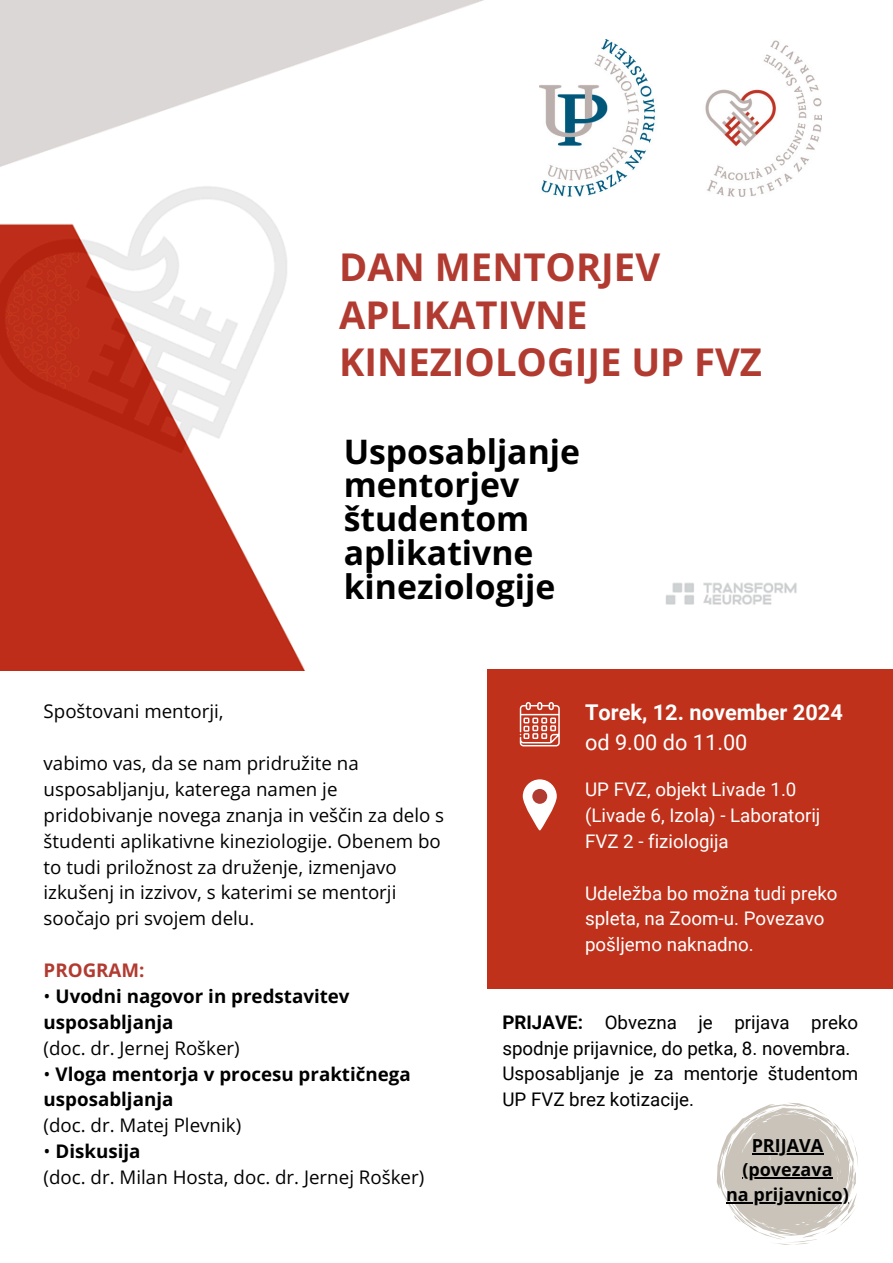
<style>
.page{position:relative;width:893px;height:1263px;background:#fff}
.page>*{position:absolute;margin:0;border:0;box-sizing:border-box;transform-origin:0 0}
.t1{font:700 38.25px/47.8px "Open Sans";color:#b23b31}
.t2{font:700 33.75px/33.8px "Open Sans";color:#000}
.t3{font:700 21.75px/30.4px "Roboto";color:#fff}
.t4{font:18.75px/25.9px "Open Sans";color:#000}
.t5{font:18.75px/25.9px "Roboto";color:#fff}
.t6{font:18.75px/25.9px "Roboto";color:#000}
.t7{font:700 18.75px/25.9px "Open Sans";color:#000}
.t8{font:700 18.75px "Open Sans";color:#b23b31}
.t9{font:700 18px "Open Sans";color:#000}
.s1{font-weight:400}
.s2{font-weight:700}
</style>
<div class="page">
<img style="left:0;top:0;width:822px;height:670px">
<img style="left:540px;top:40px;width:281px;height:157px">
<div style="left:487px;top:669px;width:406px;height:320px;background:#bf311a"></div>
<svg style="left:520px;top:702px;width:40px;height:44px"></svg>
<svg style="left:523px;top:779px;width:34px;height:51px"></svg>
<div style="left:532px;top:789px;width:15px;height:15px;background:#b23b31;border-radius:50%"></div>
<svg style="left:717px;top:1103px;width:141px;height:142px"></svg>
<hr style="left:751px;top:1153px;width:72px;height:1px;background:#000">
<hr style="left:742px;top:1177px;width:90px;height:2px;background:#000">
<hr style="left:726px;top:1202px;width:123px;height:2px;background:#000">
<p class="t1" style="left:339px;top:242px;width:424px">DAN MENTORJEV<br>APLIKATIVNE<br>KINEZIOLOGIJE UP FVZ</p>
<p class="t2" style="left:344px;top:434px;width:238px">Usposabljanje mentorjev študentom aplikativne kineziologije</p>
<h1 class="t4" style="left:44px;top:698px;width:182px">Spoštovani mentorji,</h1>
<h2 class="t4" style="left:44px;top:750px;width:402px">vabimo vas, da se nam pridružite na usposabljanju, katerega namen je pridobivanje novega znanja in veščin za delo s študenti aplikativne kineziologije. Obenem bo to tudi priložnost za druženje, izmenjavo izkušenj in izzivov, s katerimi se mentorji soočajo pri svojem delu.</h2>
<p class="t8" style="left:44px;top:957px;width:102px">PROGRAM:</p>
<h3 class="t7" style="left:44px;top:983px;width:307px"><span class="s1">•</span> Uvodni nagovor in predstavitev usposabljanja</h3>
<p class="t4" style="left:44px;top:1034px;width:198px">(doc. dr. Jernej Rošker)</p>
<p class="t7" style="left:44px;top:1060px;width:369px"><span class="s1">•</span> Vloga mentorja v procesu praktičnega usposabljanja</p>
<p class="t4" style="left:44px;top:1112px;width:199px">(doc. dr. Matej Plevnik)</p>
<p class="t7" style="left:44px;top:1138px;width:98px"><span class="s1">•</span> Diskusija</p>
<p class="t4" style="left:44px;top:1164px;width:382px">(doc. dr. Milan Hosta, doc. dr. Jernej Rošker)</p>
<p class="t3" style="left:585px;top:697px;width:259px">Torek, 12. november 2024 <span class="s1">od 9.00 do 11.00</span></p>
<p class="t5" style="left:585px;top:777px;width:237px">UP FVZ, objekt Livade 1.0 (Livade 6, Izola) - Laboratorij<br>FVZ 2 - fiziologija</p>
<p class="t5" style="left:585px;top:880px;width:254px">Udeležba bo možna tudi preko spleta, na Zoom-u. Povezavo pošljemo naknadno.</p>
<p class="t6" style="left:502px;top:1009px;width:357px"><span class="s2">PRIJAVE:</span> Obvezna je prijava preko spodnje prijavnice, do petka, 8. novembra.</p>
<p class="t6" style="left:502px;top:1061px;width:357px">Usposabljanje je za mentorje študentom<br>UP FVZ brez kotizacije.</p>
<p class="t9" style="left:751px;top:1132px;width:73px">PRIJAVA</p>
<p class="t9" style="left:742px;top:1157px;width:92px">(povezava</p>
<p class="t9" style="left:726px;top:1182px;width:124px">na prijavnico)</p>
</div>
